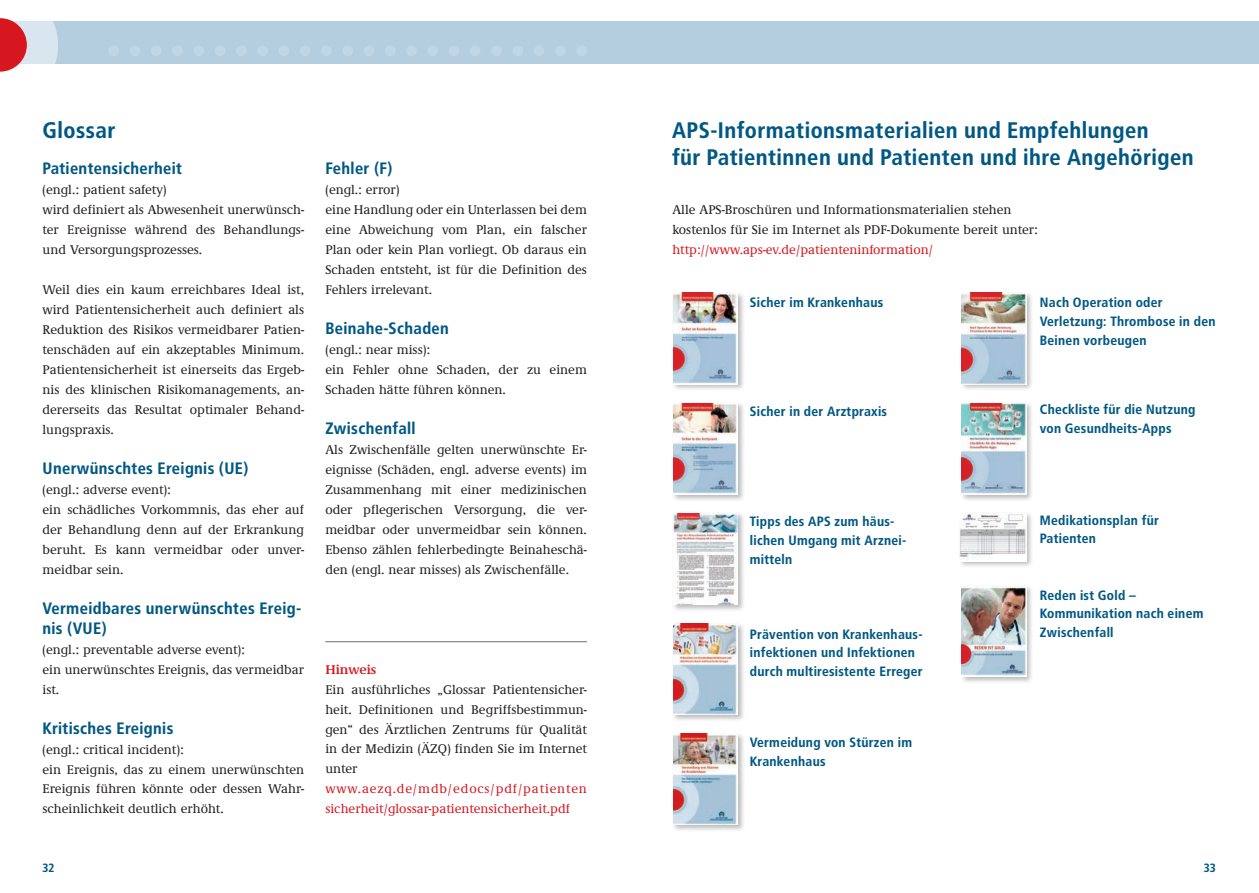
<style>
.page{position:relative;width:1259px;height:893px;background:#fff}
.page>*{position:absolute;margin:0;border:0;box-sizing:border-box;transform-origin:0 0}
._1_Headline{font:700 22.5px "Transit";color:#005883}
._3_Aufzählung{font:700 16.5px/20px "Transit";color:#005883}
._3_Aufzählung-2{font:700 13.5px/18.8px "Transit";color:#005883}
._3_Aufzählung-3{font:500 13.05px/20px "Demos EF";color:#231f20;text-align:justify}
._3_Aufzählung-4{font:500 13.05px/20px "Demos EF";color:#d7171f}
._3_Aufzählung-5{font:600 13.05px "Demos EF";color:#d7171f}
.t1{font:700 12px "Transit";color:#005883}
</style>
<div class="page">
<div style="left:0;top:21px;width:629px;height:43px;background:#b4cee0"></div>
<div style="left:629px;top:21px;width:630px;height:43px;background:#b4cee0"></div>
<div style="left:108px;top:45px;width:11px;height:11px;background:#c1d6e5;border-radius:50%"></div>
<div style="left:130px;top:45px;width:10px;height:11px;background:#c1d6e5;border-radius:50%"></div>
<div style="left:151px;top:45px;width:11px;height:11px;background:#c1d6e5;border-radius:50%"></div>
<div style="left:172px;top:45px;width:11px;height:11px;background:#c1d6e5;border-radius:50%"></div>
<div style="left:193px;top:45px;width:11px;height:11px;background:#c1d6e5;border-radius:50%"></div>
<div style="left:215px;top:45px;width:10px;height:11px;background:#c1d6e5;border-radius:50%"></div>
<div style="left:236px;top:45px;width:11px;height:11px;background:#c1d6e5;border-radius:50%"></div>
<div style="left:257px;top:45px;width:11px;height:11px;background:#c1d6e5;border-radius:50%"></div>
<div style="left:279px;top:45px;width:10px;height:11px;background:#c1d6e5;border-radius:50%"></div>
<div style="left:300px;top:45px;width:10px;height:11px;background:#c1d6e5;border-radius:50%"></div>
<div style="left:321px;top:45px;width:11px;height:11px;background:#c1d6e5;border-radius:50%"></div>
<div style="left:342px;top:45px;width:11px;height:11px;background:#c1d6e5;border-radius:50%"></div>
<div style="left:364px;top:45px;width:10px;height:11px;background:#c1d6e5;border-radius:50%"></div>
<div style="left:385px;top:45px;width:10px;height:11px;background:#c1d6e5;border-radius:50%"></div>
<div style="left:406px;top:45px;width:11px;height:11px;background:#c1d6e5;border-radius:50%"></div>
<div style="left:427px;top:45px;width:11px;height:11px;background:#c1d6e5;border-radius:50%"></div>
<div style="left:449px;top:45px;width:10px;height:11px;background:#c1d6e5;border-radius:50%"></div>
<div style="left:470px;top:45px;width:10px;height:11px;background:#c1d6e5;border-radius:50%"></div>
<div style="left:491px;top:45px;width:11px;height:11px;background:#c1d6e5;border-radius:50%"></div>
<div style="left:512px;top:45px;width:11px;height:11px;background:#c1d6e5;border-radius:50%"></div>
<div style="left:534px;top:45px;width:10px;height:11px;background:#c1d6e5;border-radius:50%"></div>
<div style="left:555px;top:45px;width:11px;height:11px;background:#c1d6e5;border-radius:50%"></div>
<div style="left:576px;top:45px;width:11px;height:11px;background:#c1d6e5;border-radius:50%"></div>
<svg style="left:0;top:18px;width:58px;height:54px"></svg>
<hr style="left:325px;top:641px;width:262px;height:1px;background:#6c6d70">
<div style="left:671px;top:291px;width:74px;height:101px;background:#231f20;opacity:.3"></div>
<img style="left:673px;top:293px;width:65px;height:91px">
<div style="left:671px;top:401px;width:74px;height:101px;background:#231f20;opacity:.3"></div>
<img style="left:673px;top:403px;width:65px;height:91px">
<div style="left:671px;top:512px;width:74px;height:100px;background:#231f20;opacity:.3"></div>
<img style="left:673px;top:513px;width:65px;height:91px">
<div style="left:671px;top:622px;width:74px;height:100px;background:#231f20;opacity:.3"></div>
<img style="left:673px;top:624px;width:65px;height:91px">
<div style="left:671px;top:732px;width:74px;height:100px;background:#231f20;opacity:.3"></div>
<img style="left:673px;top:734px;width:65px;height:91px">
<div style="left:960px;top:291px;width:74px;height:101px;background:#231f20;opacity:.3"></div>
<img style="left:961px;top:293px;width:65px;height:91px">
<div style="left:960px;top:401px;width:74px;height:101px;background:#231f20;opacity:.3"></div>
<img style="left:961px;top:403px;width:65px;height:91px">
<div style="left:958px;top:512px;width:76px;height:56px;background:#231f20;opacity:.3"></div>
<img style="left:959px;top:513px;width:67px;height:48px">
<div style="left:960px;top:585px;width:74px;height:99px;background:#231f20;opacity:.3"></div>
<img style="left:961px;top:586px;width:65px;height:90px">
<p class="_1_Headline" style="left:43px;top:117px;width:75px">Glossar</p>
<p class="_3_Aufzählung" style="left:43px;top:158px;width:141px">Patientensicherheit</p>
<p class="_3_Aufzählung-3" style="left:43px;top:180px;width:126px">(engl.: patient safety)</p>
<p class="_3_Aufzählung-3" style="left:43px;top:200px;width:263px">wird definiert als Abwesenheit unerwünsch&shy;ter Ereignisse während des Behandlungs&shy;und Versorgungsprozesses.</p>
<p class="_3_Aufzählung-3" style="left:43px;top:280px;width:263px">Weil dies ein kaum erreichbares Ideal ist, wird Patientensicherheit auch definiert als Reduktion des Risikos vermeidbarer Patien&shy;tenschäden auf ein akzeptables Minimum.<br>Patientensicherheit ist einerseits das Ergeb&shy;nis des klinischen Risikomanagements, an&shy;dererseits das Resultat optimaler Behand&shy;lungspraxis.</p>
<p class="_3_Aufzählung" style="left:43px;top:458px;width:208px">Unerwünschtes Ereignis (UE)</p>
<p class="_3_Aufzählung-3" style="left:43px;top:480px;width:130px">(engl.: adverse event):</p>
<p class="_3_Aufzählung-3" style="left:43px;top:500px;width:263px">ein schädliches Vorkommnis, das eher auf der Behandlung denn auf der Erkrankung beruht. Es kann vermeidbar oder unver&shy;meidbar sein.</p>
<p class="_3_Aufzählung" style="left:43px;top:598px;width:261px">Vermeidbares unerwünschtes Ereig&shy;nis (VUE)</p>
<p class="_3_Aufzählung-3" style="left:43px;top:640px;width:204px">(engl.: preventable adverse event):</p>
<p class="_3_Aufzählung-3" style="left:43px;top:660px;width:263px">ein unerwünschtes Ereignis, das vermeidbar ist.</p>
<p class="_3_Aufzählung" style="left:43px;top:718px;width:133px">Kritisches Ereignis</p>
<p class="_3_Aufzählung-3" style="left:43px;top:740px;width:143px">(engl.: critical incident):</p>
<p class="_3_Aufzählung-3" style="left:43px;top:760px;width:263px">ein Ereignis, das zu einem unerwünschten Ereignis führen könnte oder dessen Wahr&shy;scheinlichkeit deutlich erhöht.</p>
<p class="_3_Aufzählung" style="left:325px;top:158px;width:69px">Fehler (F)</p>
<p class="_3_Aufzählung-3" style="left:325px;top:180px;width:76px">(engl.: error)</p>
<p class="_3_Aufzählung-3" style="left:325px;top:200px;width:263px">eine Handlung oder ein Unterlassen bei dem eine Abweichung vom Plan, ein falscher Plan oder kein Plan vorliegt. Ob daraus ein Schaden entsteht, ist für die Definition des Fehlers irrelevant.</p>
<p class="_3_Aufzählung" style="left:325px;top:318px;width:125px">Beinahe-Schaden</p>
<p class="_3_Aufzählung-3" style="left:325px;top:340px;width:106px">(engl.: near miss):</p>
<p class="_3_Aufzählung-3" style="left:325px;top:360px;width:263px">ein Fehler ohne Schaden, der zu einem<br>Schaden hätte führen können.</p>
<p class="_3_Aufzählung" style="left:325px;top:418px;width:92px">Zwischenfall</p>
<p class="_3_Aufzählung-3" style="left:325px;top:440px;width:263px">Als Zwischenfälle gelten unerwünschte Er&shy;eignisse (Schäden, engl. adverse events) im Zusammenhang mit einer medizinischen oder pflegerischen Versorgung, die ver&shy;meidbar oder unvermeidbar sein können.<br>Ebenso zählen fehlerbedingte Beinaheschä&shy;den (engl. near misses) als Zwischenfälle.</p>
<p class="_3_Aufzählung-5" style="left:325px;top:662px;width:52px">Hinweis</p>
<p class="_3_Aufzählung-3" style="left:325px;top:680px;width:263px">Ein ausführliches „Glossar Patientensicher&shy;heit. Definitionen und Begriffsbestimmun&shy;gen“ des Ärztlichen Zentrums für Qualität in der Medizin (ÄZQ) finden Sie im Internet unter</p>
<p class="_3_Aufzählung-4" style="left:325px;top:779px;width:263px">www.aezq.de/mdb/edocs/pdf/patienten sicherheit/glossar-patientensicherheit.pdf</p>
<p class="_1_Headline" style="left:672px;top:117px;width:479px">APS-Informationsmaterialien und Empfehlungen</p>
<p class="_1_Headline" style="left:672px;top:144px;width:524px">für Patientinnen und Patienten und ihre Angehörigen</p>
<p class="_3_Aufzählung-3" style="left:672px;top:200px;width:341px">Alle APS-Broschüren und Informationsmaterialien stehen</p>
<p class="_3_Aufzählung-3" style="left:672px;top:220px;width:367px">kostenlos für Sie im Internet als PDF-Dokumente bereit unter:</p>
<p class="_3_Aufzählung-4" style="left:672px;top:240px;width:262px">http://www.aps-ev.de/patienteninformation/</p>
<p class="_3_Aufzählung-2" style="left:750px;top:293px;width:135px">Sicher im Krankenhaus</p>
<p class="_3_Aufzählung-2" style="left:750px;top:402px;width:139px">Sicher in der Arztpraxis</p>
<p class="_3_Aufzählung-2" style="left:750px;top:512px;width:146px">Tipps des APS zum häus-</p>
<p class="_3_Aufzählung-2" style="left:750px;top:531px;width:158px">lichen Umgang mit Arznei&shy;mitteln</p>
<p class="_3_Aufzählung-2" style="left:750px;top:625px;width:175px">Prävention von Krankenhaus&shy;infektionen und Infektionen durch multiresistente Erreger</p>
<p class="_3_Aufzählung-2" style="left:750px;top:733px;width:164px">Vermeidung von Stürzen im<br>Krankenhaus</p>
<p class="_3_Aufzählung-2" style="left:1039px;top:293px;width:125px">Nach Operation oder</p>
<p class="_3_Aufzählung-2" style="left:1039px;top:312px;width:177px">Verletzung: Thrombose in den<br>Beinen vorbeugen</p>
<p class="_3_Aufzählung-2" style="left:1039px;top:400px;width:157px">Checkliste für die Nutzung von Gesundheits-Apps</p>
<p class="_3_Aufzählung-2" style="left:1039px;top:511px;width:121px">Medikationsplan für</p>
<p class="_3_Aufzählung-2" style="left:1039px;top:529px;width:58px">Patienten</p>
<p class="_3_Aufzählung-2" style="left:1039px;top:586px;width:97px">Reden ist Gold –</p>
<p class="_3_Aufzählung-2" style="left:1039px;top:604px;width:165px">Kommunikation nach einem<br>Zwischenfall</p>
<p class="t1" style="left:43px;top:861px;width:14px">32</p>
<p class="t1" style="left:1203px;top:861px;width:14px">33</p>
</div>
